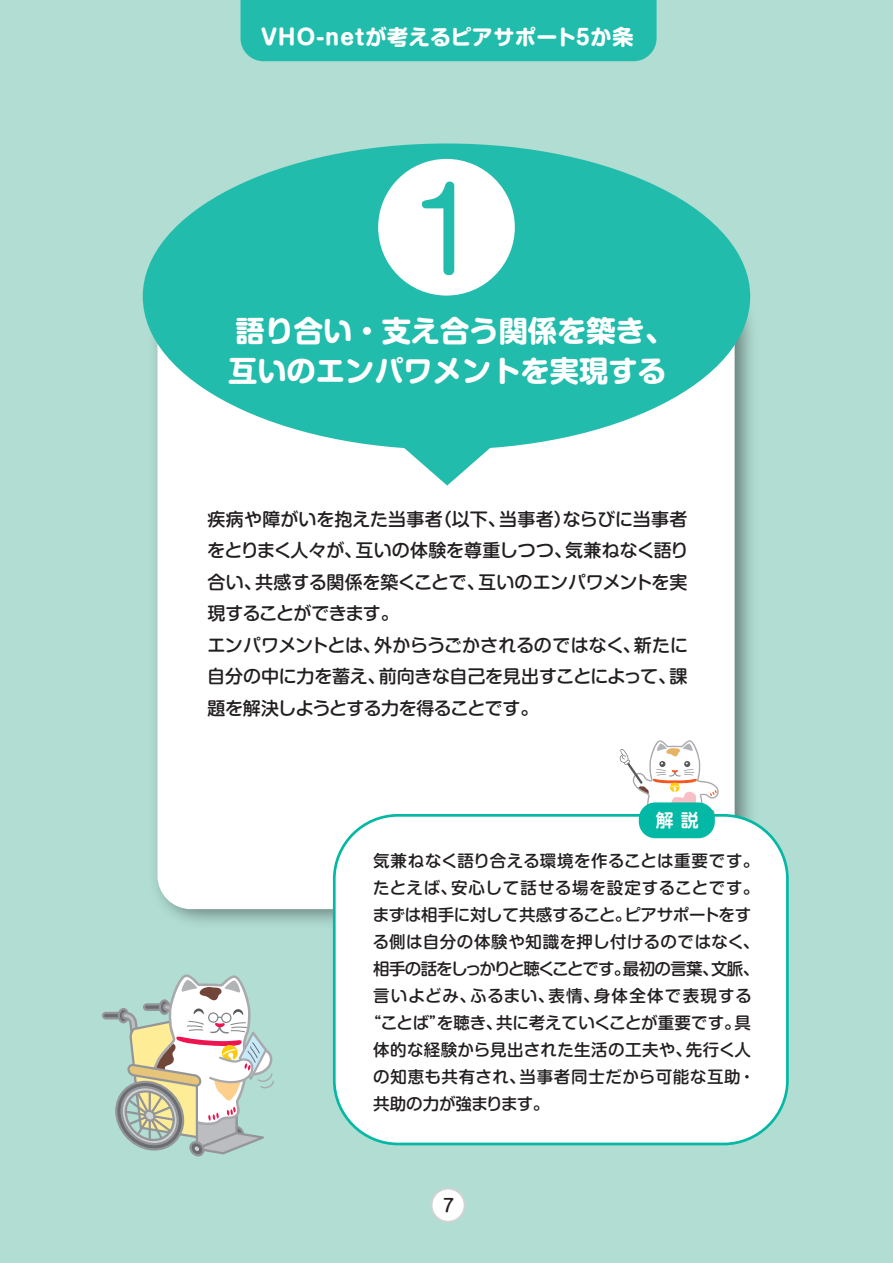
<style>
.page{position:relative;width:893px;height:1263px;background:#b1ddd3}
.page>*{position:absolute;margin:0;border:0;box-sizing:border-box;transform-origin:0 0}
.t1{font:111.6px "Shin M Go Pro";color:#22bcac}
.t2{font:700 29.25px/39.8px "Shin M Go Pro";color:#fff}
.t3{font:700 21px "Shin M Go Pro";letter-spacing:.025em;color:#fff}
.t4{font:500 18px/31.5px "Shin M Go Pro";letter-spacing:-.015em;color:#231f20}
.t5{font:700 17.85px "Shin M Go Pro De";color:#fff}
.t6{font:500 17.55px "Shin M Go Pro";color:#231f20}
.t7{font:500 16.5px "Shin M Go Pro";letter-spacing:.015em;color:#231f20}
.t8{font:500 16.5px "Shin M Go Pro";letter-spacing:-.065em;color:#231f20}
.t9{font:500 16.5px "Shin M Go Pro";letter-spacing:-.01em;color:#231f20}
.t10{font:500 16.5px "Shin M Go Pro";letter-spacing:-.02em;color:#231f20}
.t11{font:500 16.5px "Shin M Go Pro";letter-spacing:.05em;color:#231f20}
.t12{font:500 16.5px "Shin M Go Pro";letter-spacing:.075em;color:#231f20}
.t13{font:500 16.5px "Shin M Go Pro";letter-spacing:.045em;color:#231f20}
.t14{font:500 16.5px "Shin M Go Pro";letter-spacing:-.005em;color:#231f20}
</style>
<div class="page">
<svg style="left:102px;top:974px;width:172px;height:182px"></svg>
<img style="left:142px;top:274px;width:623px;height:661px">
<div style="left:157px;top:294px;width:578px;height:615px;background:#fff;border-radius:33px"></div>
<div style="left:334px;top:815px;width:453px;height:329px;background:#fff;border-radius:64px"></div>
<div style="left:333px;top:814px;width:456px;height:331px;border:3px solid #03b8a4;border-radius:64px"></div>
<svg style="left:619px;top:740px;width:100px;height:87px"></svg>
<div style="left:639px;top:802px;width:76px;height:36px;background:#03b8a4;border-radius:17px"></div>
<svg style="left:385px;top:446px;width:125px;height:39px"></svg>
<div style="left:143px;top:143px;width:607px;height:306px;background:#22bcac;border-radius:50%"></div>
<div style="left:378px;top:159px;width:137px;height:137px;background:#fff;border-radius:50%"></div>
<div style="left:241px;top:0;width:416px;height:61px;background:#22bcac"></div>
<div style="left:431px;top:1188px;width:34px;height:34px;background:#fff;border-radius:50%"></div>
<div style="left:431px;top:1187px;width:35px;height:36px;border:2px solid #d1d2d4;border-radius:50%"></div>
<p class="t3" style="left:261px;top:20px;width:374px">VHO-netが考えるピアサポート5か条</p>
<h1 class="t1" style="left:413px;top:140px;width:70px">1</h1>
<h2 class="t2" style="left:228px;top:308px;width:448px">語り合い・支え合う関係を築き、互いのエンパワメントを実現する</h2>
<p class="t4" style="left:207px;top:501px;width:483px">疾病や障がいを抱えた当事者（以下、当事者）ならびに当事者をとりまく人々が、互いの体験を尊重しつつ、気兼ねなく語り合い、共感する関係を築くことで、互いのエンパワメントを実現することができます。<br>エンパワメントとは、外からうごかされるのではなく、新たに自分の中に力を蓄え、前向きな自己を見出すことによって、課題を解決しようとする力を得ることです。</p>
<p class="t5" style="left:656px;top:806px;width:44px">解説</p>
<p class="t7" style="left:373px;top:847px;width:388px">気兼ねなく語り合える環境を作ることは重要です。</p>
<p class="t11" style="left:373px;top:874px;width:388px">たとえば、安心して話せる場を設定することです。</p>
<p class="t10" style="left:373px;top:901px;width:380px">まずは相手に対して共感すること。ピアサポートをす</p>
<p class="t7" style="left:373px;top:928px;width:388px">る側は自分の体験や知識を押し付けるのではなく、</p>
<p class="t8" style="left:373px;top:955px;width:388px">相手の話をしっかりと聴くことです。最初の言葉、文脈、</p>
<p class="t12" style="left:373px;top:982px;width:380px">言いよどみ、ふるまい、表情、身体全体で表現する</p>
<p class="t9" style="left:365px;top:1009px;width:388px">“ことば”を聴き、共に考えていくことが重要です。具</p>
<p class="t7" style="left:373px;top:1036px;width:379px">体的な経験から見出された生活の工夫や、先行く人</p>
<p class="t13" style="left:373px;top:1063px;width:384px">の知恵も共有され、当事者同士だから可能な互助・</p>
<p class="t14" style="left:373px;top:1090px;width:178px">共助の力が強まります。</p>
<p class="t6" style="left:443px;top:1191px;width:13px">7</p>
</div>
